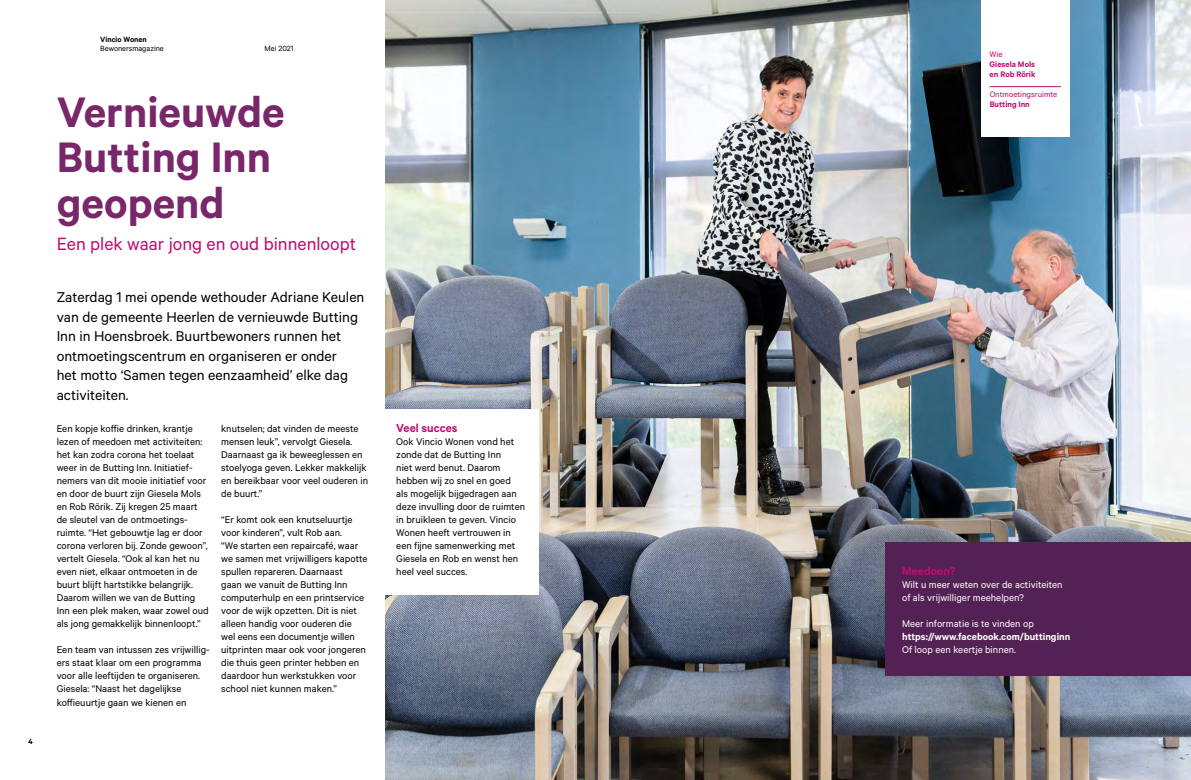
<style>
.page{position:relative;width:1191px;height:780px;background:#fff}
.page>*{position:absolute;margin:0;border:0;box-sizing:border-box;transform-origin:0 0}
.t1{font:600 48px/45.5px "Calibre";color:#79276a}
.t2{font:20px "Calibre";color:#bf0c6f}
.t3{font:16px/19.5px "Calibre";color:#000}
.t4{font:600 13px "Calibre";color:#bf0c6f}
.t5{font:11px/13px "Calibre";color:#000}
.t6{font:11px/13px "Calibre";color:#fff}
.t7{font:600 11px "Calibre";color:#fff}
.t8{font:600 9px/10px "Calibre";color:#bf0c6f}
.t9{font:9px "Calibre";color:#bf0c6f}
.t10{font:8.5px "Calibre";color:#000}
.t11{font:600 8.5px "Calibre";color:#000}
.t12{font:8.5px "Calibre";color:#fff}
</style>
<div class="page">
<img style="left:386px;top:0;width:805px;height:780px">
<div style="left:981px;top:0;width:88px;height:136px;background:#fff"></div>
<hr style="left:989px;top:86px;width:72px;height:1px;background:#bf0c6f">
<div style="left:385px;top:409px;width:153px;height:186px;background:#fff"></div>
<div style="left:885px;top:543px;width:249px;height:133px;background:#542154"></div>
<div style="left:1134px;top:543px;width:57px;height:133px;background:#542154"></div>
<p class="t11" style="left:100px;top:34px;width:48px">Vincio Wonen</p>
<p class="t10" style="left:100px;top:43px;width:65px">Bewonersmagazine</p>
<p class="t10" style="left:265px;top:43px;width:30px">Mei 2021</p>
<h1 class="t1" style="left:57px;top:87px;width:229px">Vernieuwde<br>Butting Inn geopend</h1>
<h2 class="t2" style="left:57px;top:232px;width:301px">Een plek waar jong en oud binnenloopt</h2>
<p class="t3" style="left:57px;top:287px;width:309px">Zaterdag 1 mei opende wethouder Adriane Keulen van de gemeente Heerlen de vernieuwde Butting Inn in Hoensbroek. Buurtbewoners runnen het ontmoetingscentrum en organiseren er onder<br>het motto ‘Samen tegen eenzaamheid’ elke dag activiteiten.</p>
<p class="t5" style="left:221px;top:422px;width:148px">knutselen; dat vinden de meeste mensen leuk”, vervolgt Giesela.<br>Daarnaast ga ik beweeglessen en stoelyoga geven. Lekker makkelijk en bereikbaar voor veel ouderen in de buurt.”</p>
<p class="t5" style="left:221px;top:513px;width:148px">“Er komt ook een knutseluurtje voor kinderen”, vult Rob aan.<br>“We starten een repaircafé, waar we samen met vrijwilligers kapotte spullen repareren. Daarnaast<br>gaan we vanuit de Butting Inn computerhulp en een printservice voor de wijk opzetten. Dit is niet alleen handig voor ouderen die wel eens een documentje willen uitprinten maar ook voor jongeren die thuis geen printer hebben en daardoor hun werkstukken voor school niet kunnen maken.”</p>
<p class="t5" style="left:57px;top:422px;width:153px">Een kopje koffie drinken, krantje lezen of meedoen met activiteiten: het kan zodra corona het toelaat weer in de Butting Inn. Initiatief&shy;nemers van dit mooie initiatief voor en door de buurt zijn Giesela Mols en Rob Rörik. Zij kregen 25 maart de sleutel van de ontmoetings&shy;ruimte. “Het gebouwtje lag er door corona verloren bij. Zonde gewoon”, vertelt Giesela. “Ook al kan het nu even niet, elkaar ontmoeten in de buurt blijft hartstikke belangrijk.<br>Daarom willen we van de Butting Inn een plek maken, waar zowel oud als jong gemakkelijk binnenloopt.”</p>
<p class="t5" style="left:57px;top:643px;width:154px">Een team van intussen zes vrijwillig&shy;ers staat klaar om een programma voor alle leeftijden te organiseren.<br>Giesela: “Naast het dagelijkse koffieuurtje gaan we kienen en</p>
<p class="t4" style="left:396px;top:420px;width:63px">Veel succes</p>
<p class="t5" style="left:396px;top:435px;width:130px">Ook Vincio Wonen vond het zonde dat de Butting Inn<br>niet werd benut. Daarom hebben wij zo snel en goed als mogelijk bijgedragen aan deze invulling door de ruimten in bruikleen te geven. Vincio<br>Wonen heeft vertrouwen in een fijne samenwerking met<br>Giesela en Rob en wenst hen heel veel succes.</p>
<p class="t9" style="left:989px;top:49px;width:14px">Wie</p>
<p class="t8" style="left:989px;top:59px;width:47px">Giesela Mols en Rob Rörik</p>
<p class="t9" style="left:989px;top:89px;width:69px">Ontmoetingsruimte</p>
<p class="t8" style="left:989px;top:99px;width:42px">Butting Inn</p>
<p class="t4" style="left:902px;top:563px;width:55px">Meedoen?</p>
<p class="t6" style="left:902px;top:578px;width:162px">Wilt u meer weten over de activiteiten of als vrijwilliger meehelpen?</p>
<p class="t6" style="left:902px;top:617px;width:133px">Meer informatie is te vinden op</p>
<p class="t7" style="left:902px;top:630px;width:170px">https://www.facebook.com/buttinginn</p>
<p class="t6" style="left:902px;top:643px;width:115px">Of loop een keertje binnen.</p>
<p class="t10" style="left:28px;top:736px;width:6px">4</p>
<p class="t12" style="left:1158px;top:736px;width:5px">5</p>
</div>
